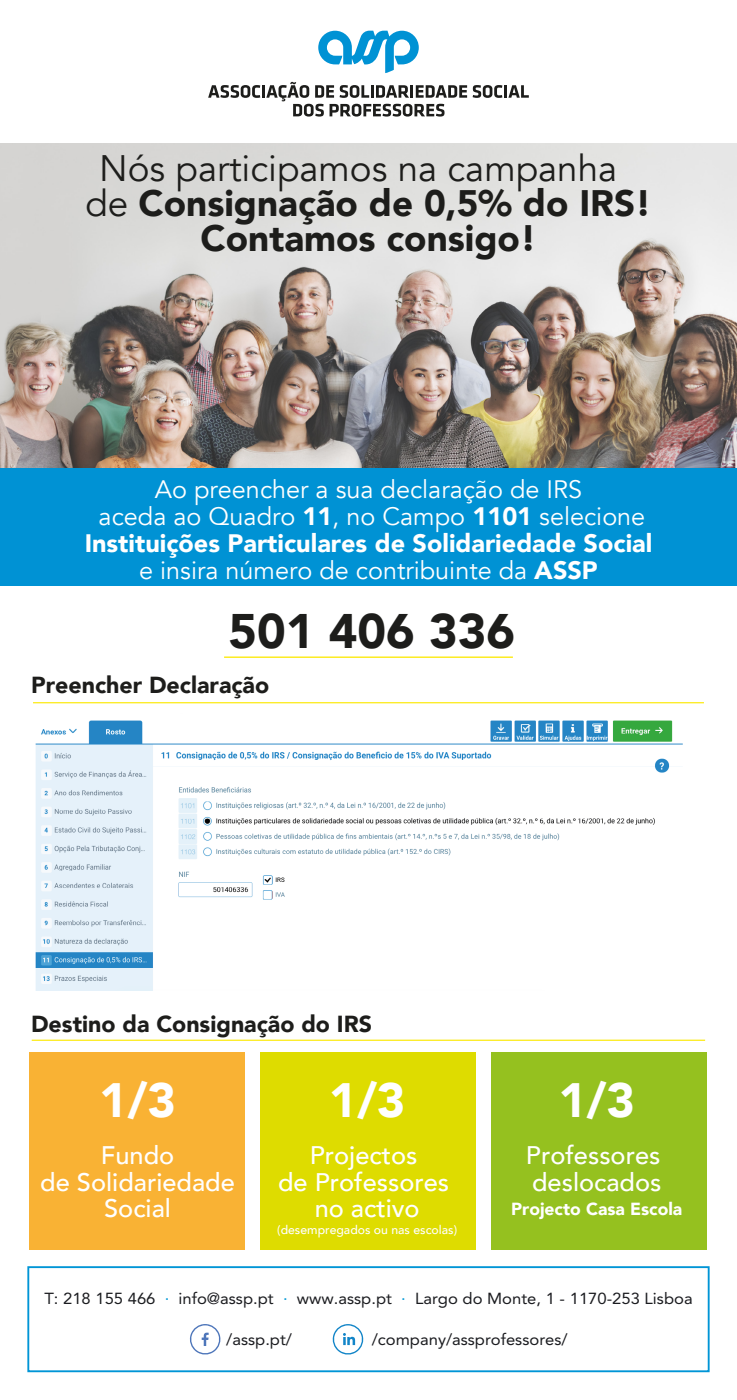
<style>
.page{position:relative;width:737px;height:1400px;background:#fff}
.page>*{position:absolute;margin:0;border:0;box-sizing:border-box;transform-origin:0 0}
.t1{font:900 48.39px "Avenir";color:#1d1d1b}
.t2{font:900 48.12px "Avenir";color:#fff}
.t3{font:900 36.75px/34.6px "Avenir";color:#1d1d1b;text-align:center}
.t4{font:500 25.38px/26.2px "Avenir";color:#fff;text-align:center}
.t5{font:25.2px/26.9px "Avenir";color:#fff;text-align:center}
.t6{font:900 23.19px "Avenir";color:#1d1d1b}
.t7{font:900 17.5px "Avenir";color:#fff}
.t8{font:15.92px "Avenir LT Std";color:#1b1c20;scale:1.04 1}
.t9{font:500 12.25px "Avenir";color:#fff}
.s1{font-weight:400}
.s2{font-weight:900}
.s3{color:#0098d6}
</style>
<div class="page">
<img style="left:0;top:143px;width:737px;height:325px">
<div style="left:0;top:468px;width:737px;height:118px;background:#0092d4"></div>
<svg style="left:208px;top:82px;width:321px;height:35px"></svg>
<svg style="left:318px;top:31px;width:101px;height:42px"></svg>
<div style="left:27px;top:1266px;width:682px;height:105px;border:2px solid #0095d6"></div>
<svg style="left:189px;top:1324px;width:32px;height:31px"></svg>
<svg style="left:332px;top:1324px;width:32px;height:31px"></svg>
<hr style="left:224px;top:656px;width:289px;height:2px;background:#fcea10">
<hr style="left:33px;top:702px;width:671px;height:1px;background:#fcea10">
<div style="left:29px;top:1052px;width:215px;height:198px;background:#f9b234"></div>
<div style="left:260px;top:1052px;width:215px;height:198px;background:#dedc00"></div>
<div style="left:490px;top:1052px;width:216px;height:198px;background:#95c11f"></div>
<hr style="left:32px;top:1039px;width:673px;height:1px;background:#fcea10">
<img style="left:35px;top:720px;width:648px;height:270px">
<h3 class="t3" style="left:85px;top:150px;width:567px"><span class="s1">Nós participamos na campanha de</span> Consignação de 0,5% do IRS!<br>Contamos consigo!</h3>
<p class="t5" style="left:85px;top:476px;width:569px">Ao preencher a sua declaração de IRS<br>aceda ao Quadro <span class="s2">11</span>, no Campo <span class="s2">1101</span> selecione <span class="s2">Instituições Particulares de Solidariedade Social </span>e insira número de contribuinte da <span class="s2">ASSP</span></p>
<h1 class="t1" style="left:228px;top:589px;width:288px">501 406 336</h1>
<p class="t6" style="left:31px;top:665px;width:240px">Preencher Declaração</p>
<p class="t6" style="left:31px;top:1004px;width:342px">Destino da Consignação do IRS</p>
<h2 class="t2" style="left:99px;top:1059px;width:78px">1/3</h2>
<p class="t4" style="left:40px;top:1141px;width:196px">Fundo<br>de Solidariedade<br>Social</p>
<h2 class="t2" style="left:329px;top:1059px;width:78px">1/3</h2>
<p class="t4" style="left:278px;top:1141px;width:173px">Projectos<br>de Professores no activo</p>
<p class="t9" style="left:277px;top:1218px;width:181px">(desempregados ou nas escolas)</p>
<h2 class="t2" style="left:558px;top:1059px;width:78px">1/3</h2>
<p class="t4" style="left:526px;top:1141px;width:137px;text-align:left">Professores deslocados</p>
<p class="t7" style="left:511px;top:1194px;width:173px">Projecto Casa Escola</p>
<p class="t8" style="left:44px;top:1288px;width:625px">T: 218 155 466 <span class="s3">·</span> info@assp.pt <span class="s3">·</span> www.assp.pt <span class="s3">·</span> Largo do Monte, 1 - 1170-253 Lisboa</p>
<p class="t8" style="left:226px;top:1330px;width:65px">/assp.pt/</p>
<p class="t8" style="left:372px;top:1330px;width:190px">/company/assprofessores/</p>
</div>
